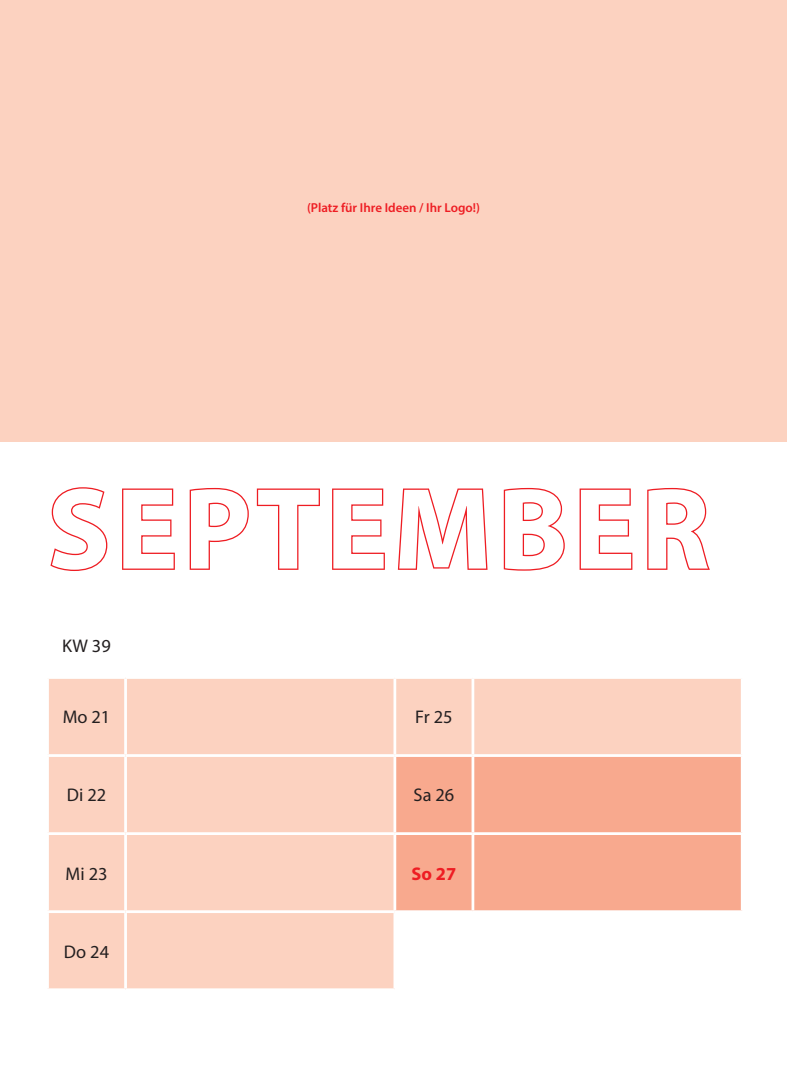
<style>
.page{position:relative;width:787px;height:1092px;background:#fff}
.page>*{position:absolute;margin:0;border:0;box-sizing:border-box;transform-origin:0 0}
.t1{font:700 116.75px "Myriad Pro";letter-spacing:.045em;color:#fff}
.t2{font:18.25px "Myriad Pro";color:#231f20}
.t3{font:700 18.25px "Myriad Pro";color:#ee1d23}
.t4{font:600 13px "Myriad Pro";color:#ee1d23}
</style>
<div class="page">
<svg style="left:49px;top:679px;width:691px;height:309px;fill:#fcd2c0"></svg>
<div style="left:396px;top:756px;width:344px;height:154px;background:#f8a98e"></div>
<hr style="left:124px;top:678px;width:3px;height:76px;background:#fff">
<hr style="left:393px;top:678px;width:3px;height:76px;background:#fff">
<hr style="left:471px;top:678px;width:3px;height:76px;background:#fff">
<hr style="left:46px;top:754px;width:80px;height:2px;background:#fff">
<hr style="left:126px;top:754px;width:269px;height:2px;background:#fff">
<hr style="left:124px;top:756px;width:3px;height:76px;background:#fff">
<hr style="left:395px;top:754px;width:78px;height:2px;background:#fff">
<hr style="left:393px;top:756px;width:3px;height:76px;background:#fff">
<hr style="left:473px;top:754px;width:270px;height:2px;background:#fff">
<hr style="left:471px;top:756px;width:3px;height:76px;background:#fff">
<hr style="left:46px;top:832px;width:80px;height:2px;background:#fff">
<hr style="left:126px;top:832px;width:269px;height:2px;background:#fff">
<hr style="left:124px;top:834px;width:3px;height:76px;background:#fff">
<hr style="left:395px;top:832px;width:78px;height:2px;background:#fff">
<hr style="left:393px;top:834px;width:3px;height:76px;background:#fff">
<hr style="left:473px;top:832px;width:270px;height:2px;background:#fff">
<hr style="left:471px;top:834px;width:3px;height:76px;background:#fff">
<hr style="left:46px;top:910px;width:80px;height:3px;background:#fff">
<hr style="left:126px;top:910px;width:269px;height:3px;background:#fff">
<hr style="left:124px;top:913px;width:3px;height:75px;background:#fff">
<hr style="left:395px;top:910px;width:78px;height:3px;background:#fff">
<hr style="left:393px;top:913px;width:3px;height:75px;background:#fff">
<hr style="left:473px;top:910px;width:270px;height:3px;background:#fff">
<hr style="left:471px;top:913px;width:3px;height:75px;background:#fff">
<svg style="left:50px;top:487px;width:58px;height:84px"></svg>
<svg style="left:122px;top:488px;width:53px;height:82px"></svg>
<svg style="left:189px;top:487px;width:131px;height:83px"></svg>
<svg style="left:332px;top:488px;width:53px;height:82px"></svg>
<svg style="left:397px;top:488px;width:91px;height:82px"></svg>
<svg style="left:503px;top:487px;width:62px;height:84px"></svg>
<svg style="left:579px;top:488px;width:54px;height:82px"></svg>
<svg style="left:647px;top:487px;width:63px;height:83px"></svg>
<div style="left:0;top:0;width:787px;height:442px;background:#fcd2c0"></div>
<p class="t4" style="left:307px;top:200px;width:174px">(Platz für Ihre Ideen / Ihr Logo!)</p>
<h1 class="t1" style="left:47px;top:453px;width:664px">SEPTEMBER</h1>
<p class="t2" style="left:62px;top:634px;width:50px">KW 39</p>
<p class="t2" style="left:63px;top:706px;width:49px">Mo 21</p>
<p class="t2" style="left:415px;top:706px;width:39px">Fr 25</p>
<p class="t2" style="left:67px;top:784px;width:41px">Di 22</p>
<p class="t2" style="left:413px;top:784px;width:42px">Sa 26</p>
<p class="t2" style="left:66px;top:862px;width:43px">Mi 23</p>
<p class="t3" style="left:411px;top:861px;width:46px">So 27</p>
<p class="t2" style="left:64px;top:940px;width:47px">Do 24</p>
</div>
